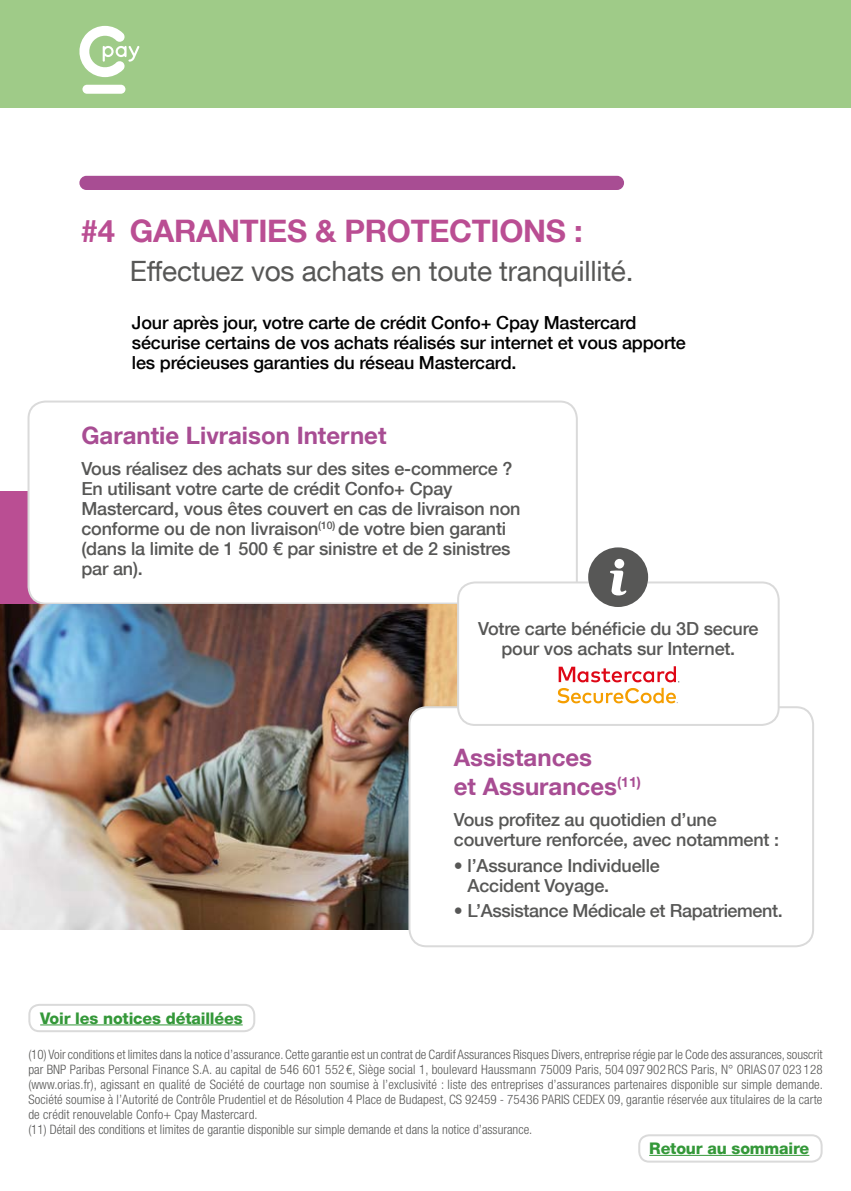
<style>
.page{position:relative;width:851px;height:1191px;background:#fff}
.page>*{position:absolute;margin:0;border:0;box-sizing:border-box;transform-origin:0 0}
.t1{font:700 31px "Helvetica Neue LT Com";letter-spacing:-.01em;color:#ba4e93}
.t2{font:28px "Helvetica Neue LT Com";letter-spacing:-.01em;color:#575756}
.t3{font:700 24px/28.8px "Helvetica Neue LT Com";color:#a84d93}
.t4{font:500 18px/20px "Helvetica Neue LT Com";letter-spacing:-.01em;color:#575756}
.t5{font:500 18px/20px "Helvetica Neue LT Com";letter-spacing:-.01em;color:#000}
.t6{font:800 16px "Helvetica Neue LT Com";letter-spacing:-.01em;color:#349839}
.t7{font:300 condensed 13px/15px "Helvetica Neue LT Std";letter-spacing:.01em;color:#575756}
</style>
<div class="page">
<div style="left:79px;top:176px;width:545px;height:14px;background:#a84d93;border-radius:7px"></div>
<div style="left:0;top:0;width:850px;height:107px;background:#9fcb88"></div>
<div style="left:82px;top:85px;width:43px;height:9px;background:#fff;border-radius:4px"></div>
<svg style="left:79px;top:26px;width:60px;height:51px"></svg>
<hr style="left:40px;top:1024px;width:203px;height:1px;background:#349839">
<div style="left:28px;top:1003px;width:227px;height:29px;border:2px solid #dadada;border-radius:10px"></div>
<hr style="left:649px;top:1155px;width:160px;height:1px;background:#349839">
<div style="left:638px;top:1134px;width:184px;height:28px;border:2px solid #dadada;border-radius:10px"></div>
<div style="left:0;top:491px;width:485px;height:133px;background:#ba4e93"></div>
<div style="left:29px;top:401px;width:547px;height:202px;background:#fff;border-radius:17px"></div>
<div style="left:28px;top:400px;width:549px;height:204px;border:2px solid #dadada;border-radius:17px"></div>
<img style="left:0;top:604px;width:457px;height:325px">
<div style="left:409px;top:707px;width:404px;height:239px;background:#fff;border-radius:17px"></div>
<div style="left:408px;top:706px;width:406px;height:241px;border:2px solid #dadada;border-radius:17px"></div>
<div style="left:458px;top:582px;width:320px;height:143px;background:#fff;border-radius:17px"></div>
<div style="left:457px;top:581px;width:322px;height:145px;border:2px solid #dadada;border-radius:17px"></div>
<svg style="left:557px;top:688px;width:121px;height:15px"></svg>
<svg style="left:558px;top:666px;width:121px;height:16px"></svg>
<svg style="left:588px;top:547px;width:60px;height:60px"></svg>
<h1 class="t1" style="left:81px;top:211px;width:503px">#4 GARANTIES &amp; PROTECTIONS :</h1>
<h2 class="t2" style="left:130px;top:254px;width:505px">Effectuez vos achats en toute tranquillité.</h2>
<h3 class="t5" style="left:132px;top:313px;width:555px">Jour après jour, votre carte de crédit Confo+ Cpay Mastercard sécurise certains de vos achats réalisés sur internet et vous apporte les précieuses garanties du réseau Mastercard.</h3>
<h3 class="t3" style="left:81px;top:420px;width:306px">Garantie Livraison Internet</h3>
<p class="t4" style="left:81px;top:458px;width:440px">Vous réalisez des achats sur des sites e-commerce ?<br>En utilisant votre carte de crédit Confo+ Cpay Mastercard, vous êtes couvert en cas de livraison non conforme ou de non livraison<sup>(10)</sup> de votre bien garanti (dans la limite de 1 500 € par sinistre et de 2 sinistres par an).</p>
<h3 class="t4" style="left:478px;top:618px;width:282px;text-align:center">Votre carte bénéficie du 3D secure pour vos achats sur Internet.</h3>
<p class="t6" style="left:40px;top:1008px;width:204px">Voir les notices détaillées</p>
<h3 class="t3" style="left:454px;top:742px;width:188px">Assistances<br>et Assurances<sup>(11)</sup></h3>
<h3 class="t4" style="left:454px;top:809px;width:327px">Vous profitez au quotidien d’une couverture renforcée, avec notamment :</h3>
<h3 class="t4" style="left:467px;top:855px;width:194px;text-indent:-14px">• l’Assurance Individuelle<br>Accident Voyage.</h3>
<h3 class="t4" style="left:454px;top:900px;width:330px">• L’Assistance Médicale et Rapatriement.</h3>
<p class="t7" style="left:28px;top:1047px;width:796px">(10) Voir conditions et limites dans la notice d’assurance. Cette garantie est un contrat de Cardif Assurances Risques Divers, entreprise régie par le Code des assurances, souscrit par BNP Paribas Personal Finance S.A. au capital de 546 601 552 €, Siège social 1, boulevard Haussmann 75009 Paris, 504 097 902 RCS Paris, N° ORIAS 07 023 128 (www.orias.fr), agissant en qualité de Société de courtage non soumise à l’exclusivité : liste des entreprises d’assurances partenaires disponible sur simple demande.<br>Société soumise à l’Autorité de Contrôle Prudentiel et de Résolution 4 Place de Budapest, CS 92459 - 75436 PARIS CEDEX 09, garantie réservée aux titulaires de la carte de crédit renouvelable Confo+ Cpay Mastercard.<br>(11) Détail des conditions et limites de garantie disponible sur simple demande et dans la notice d’assurance.</p>
<p class="t6" style="left:649px;top:1139px;width:161px">Retour au sommaire</p>
</div>
